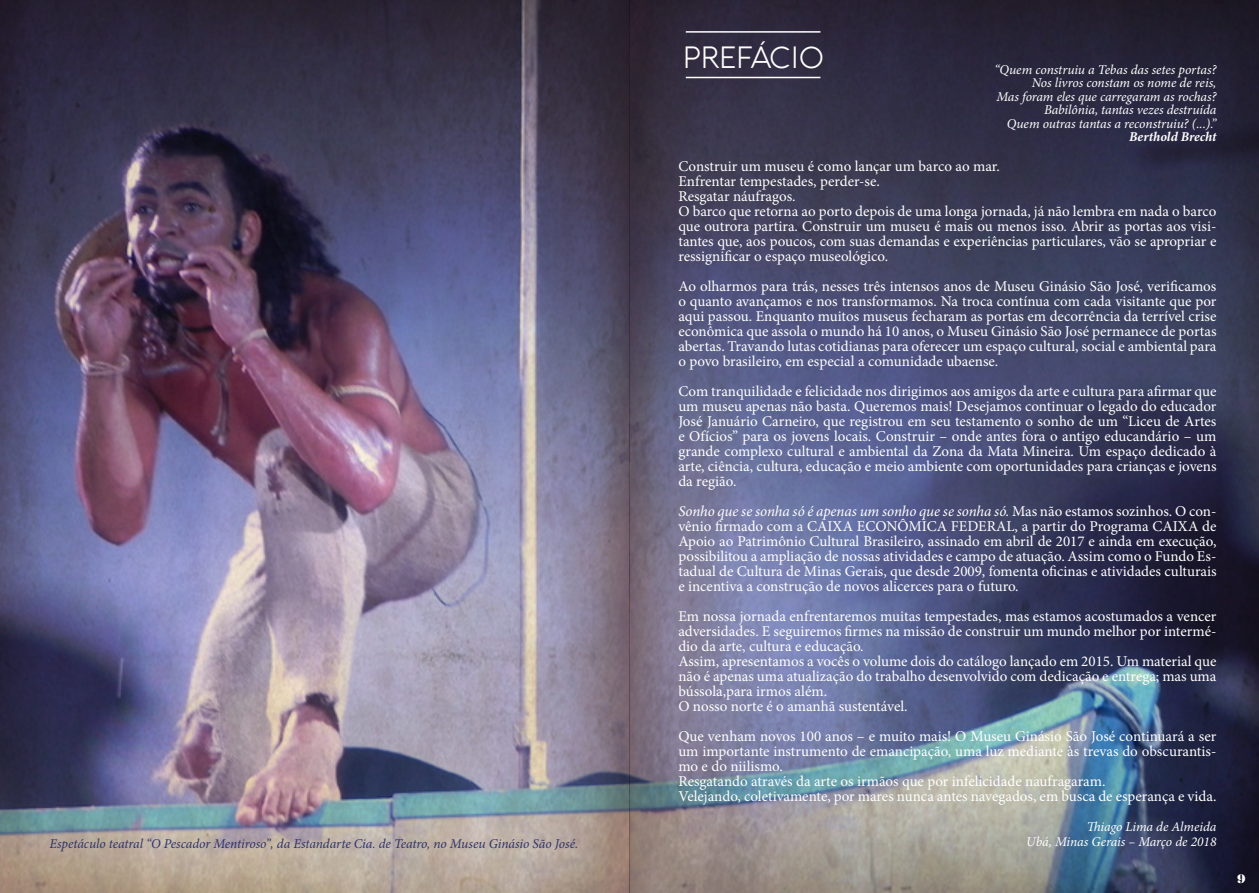
<style>
.page{position:relative;width:1259px;height:893px;background:#fff}
.page>*{position:absolute;margin:0;border:0;box-sizing:border-box;transform-origin:0 0}
.t1{font:300 30px "Aquawax";color:#fff}
.t2{font:15px/15px "Minion Pro";color:#fff}
.t3{font:italic 13.5px/13.5px "Minion Pro";letter-spacing:-.005em;color:#fff;text-align:right}
.t4{font:italic 13.5px "Minion Pro";letter-spacing:-.005em;color:#2f3269}
.t5{font:italic 700 13.5px "Minion Pro";letter-spacing:-.005em;color:#fff}
.t6{font:12px "Elephant";color:#fff}
.s1{font-style:italic}
</style>
<div class="page">
<img style="left:0;top:0;width:1259px;height:893px">
<hr style="left:686px;top:31px;width:134px;height:2px;background:#fff">
<hr style="left:686px;top:77px;width:134px;height:1px;background:#fff">
<p class="t4" style="left:49px;top:835px;width:530px">Espetáculo teatral “O Pescador Mentiroso”, da Estandarte Cia. de Teatro, no Museu Ginásio São José.</p>
<h1 class="t1" style="left:682px;top:40px;width:143px">PREFÁCIO</h1>
<p class="t3" style="left:994px;top:63px;width:223px">“Quem construiu a Tebas das setes portas?<br>Nos livros constam os nome de reis,<br>Mas foram eles que carregaram as rochas?<br>Babilônia, tantas vezes destruída<br>Quem outras tantas a reconstruiu? (...).”</p>
<p class="t5" style="left:1129px;top:127px;width:89px">Berthold Brecht</p>
<p class="t2" style="left:678px;top:159px;width:539px">Construir um museu é como lançar um barco ao mar.<br>Enfrentar tempestades, perder-se.<br>Resgatar náufragos.<br>O barco que retorna ao porto depois de uma longa jornada, já não lembra em nada o barco que outrora partira. Construir um museu é mais ou menos isso. Abrir as portas aos visi&shy;tantes que, aos poucos, com suas demandas e experiências particulares, vão se apropriar e ressignificar o espaço museológico.</p>
<p class="t2" style="left:678px;top:279px;width:539px;text-align:justify">Ao olharmos para trás, nesses três intensos anos de Museu Ginásio São José, verificamos o quanto avançamos e nos transformamos. Na troca contínua com cada visitante que por aqui passou. Enquanto muitos museus fecharam as portas em decorrência da terrível crise econômica que assola o mundo há 10 anos, o Museu Ginásio São José permanece de portas abertas. Travando lutas cotidianas para oferecer um espaço cultural, social e ambiental para o povo brasileiro, em especial a comunidade ubaense.</p>
<p class="t2" style="left:678px;top:384px;width:539px;text-align:justify">Com tranquilidade e felicidade nos dirigimos aos amigos da arte e cultura para afirmar que um museu apenas não basta. Queremos mais! Desejamos continuar o legado do educador José Januário Carneiro, que registrou em seu testamento o sonho de um “Liceu de Artes e Ofícios” para os jovens locais. Construir – onde antes fora o antigo educandário – um grande complexo cultural e ambiental da Zona da Mata Mineira. Um espaço dedicado à arte, ciência, cultura, educação e meio ambiente com oportunidades para crianças e jovens da região.</p>
<p class="t2" style="left:678px;top:504px;width:539px;text-align:justify"><span class="s1">Sonho que se sonha só é apenas um sonho que se sonha só.</span> Mas não estamos sozinhos. O con&shy;vênio firmado com a CAIXA ECONÔMICA FEDERAL, a partir do Programa CAIXA de Apoio ao Patrimônio Cultural Brasileiro, assinado em abril de 2017 e ainda em execução, possibilitou a ampliação de nossas atividades e campo de atuação. Assim como o Fundo Es&shy;tadual de Cultura de Minas Gerais, que desde 2009, fomenta oficinas e atividades culturais e incentiva a construção de novos alicerces para o futuro.</p>
<p class="t2" style="left:678px;top:609px;width:539px">Em nossa jornada enfrentaremos muitas tempestades, mas estamos acostumados a vencer adversidades. E seguiremos firmes na missão de construir um mundo melhor por intermé&shy;dio da arte, cultura e educação.<br>Assim, apresentamos a vocês o volume dois do catálogo lançado em 2015. Um material que não é apenas uma atualização do trabalho desenvolvido com dedicação e entrega; mas uma bússola,para irmos além.<br>O nosso norte é o amanhã sustentável.</p>
<p class="t2" style="left:678px;top:729px;width:539px">Que venham novos 100 anos – e muito mais! O Museu Ginásio São José continuará a ser um importante instrumento de emancipação, uma luz mediante às trevas do obscurantis&shy;mo e do niilismo.<br>Resgatando através da arte os irmãos que por infelicidade naufragaram.<br>Velejando, coletivamente, por mares nunca antes navegados, em busca de esperança e vida.</p>
<p class="t3" style="left:1026px;top:819px;width:192px;line-height:15px">Thiago Lima de Almeida<br>Ubá, Minas Gerais – Março de 2018</p>
<p class="t6" style="left:1237px;top:871px;width:10px">9</p>
</div>
